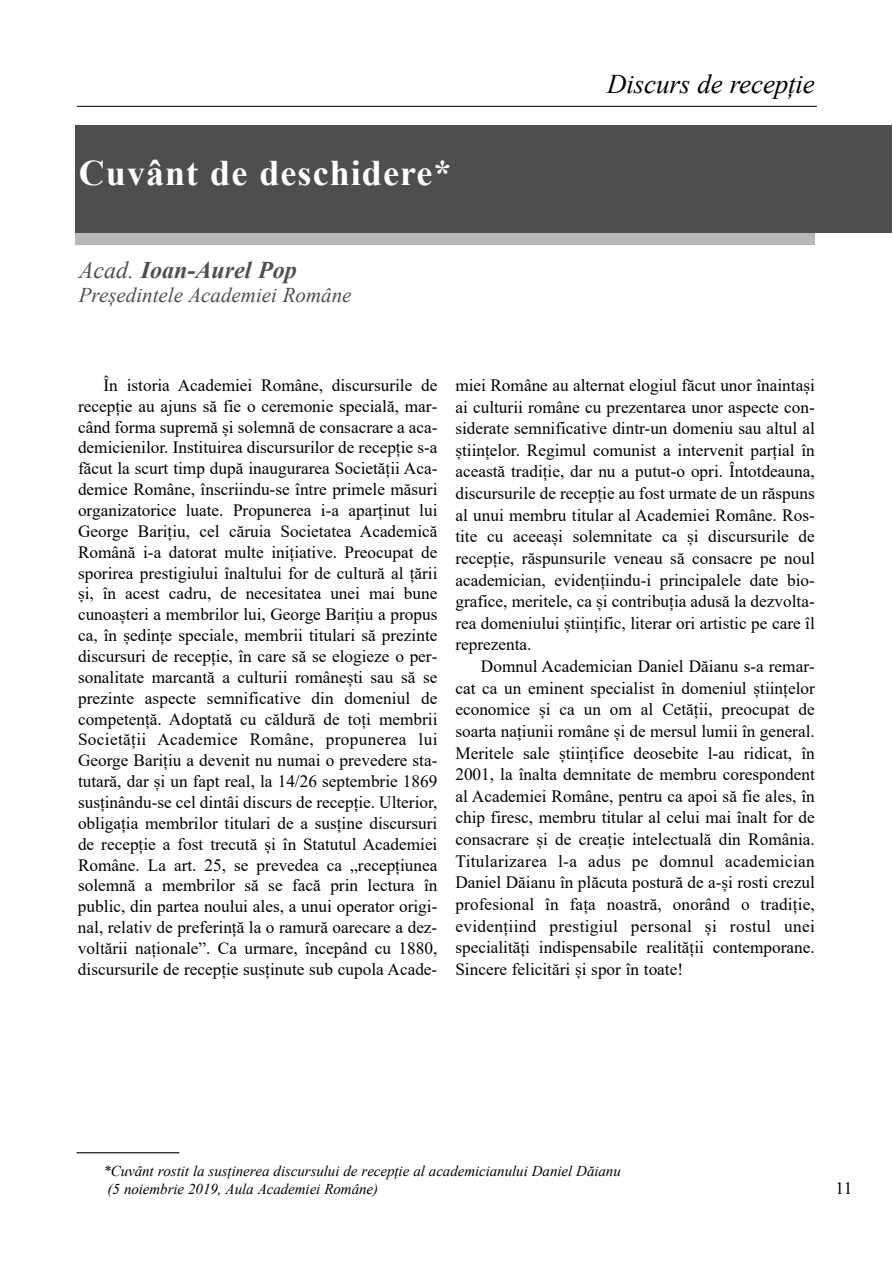
<style>
.page{position:relative;width:893px;height:1263px;background:#fff}
.page>*{position:absolute;margin:0;border:0;box-sizing:border-box;transform-origin:0 0}
.t1{font:700 36px "Times New Roman";letter-spacing:.03em;color:#fff}
.t2{font:italic 27px "Times New Roman";letter-spacing:-.005em;color:#000}
.t3{font:italic 700 24px "Times New Roman";color:#4e4e4e}
.t4{font:italic 21px "Times New Roman";color:#4e4e4e}
.t5{font:17.25px/20.9px "Times New Roman";color:#000;text-align:justify}
.t6{font:italic 15px/18px "Times New Roman";letter-spacing:-.005em;color:#000}
.s1{font-weight:400}
</style>
<div class="page">
<hr style="left:77px;top:106px;width:740px;height:1px;background:#000">
<div style="left:75px;top:232px;width:740px;height:13px;background:#b8b8b8"></div>
<div style="left:75px;top:126px;width:816px;height:107px;background:#4e4e4e"></div>
<hr style="left:77px;top:1152px;width:102px;height:1px;background:#000">
<h1 class="t1" style="left:79px;top:153px;width:374px">Cuvânt de deschidere*</h1>
<h3 class="t3" style="left:79px;top:257px;width:219px"><span class="s1">Acad.</span> Ioan-Aurel Pop</h3>
<p class="t4" style="left:79px;top:284px;width:274px">Președintele Academiei Române</p>
<h2 class="t2" style="left:607px;top:68px;width:209px">Discurs de recepție</h2>
<p class="t5" style="left:78px;top:375px;width:361px;text-indent:26px">În istoria Academiei Române, discursurile de recepție au ajuns să fie o ceremonie specială, mar&shy;când forma supremă și solemnă de consacrare a aca&shy;demicienilor. Instituirea discursurilor de recepție s-a făcut la scurt timp după inaugurarea Societății Aca&shy;demice Române, înscriindu-se între primele măsuri organizatorice luate. Propunerea i-a aparținut lui George Barițiu, cel căruia Societatea Academică Română i-a datorat multe inițiative. Preocupat de sporirea prestigiului înaltului for de cultură al țării și, în acest cadru, de necesitatea unei mai bune cunoașteri a membrilor lui, George Barițiu a propus ca, în ședințe speciale, membrii titulari să prezinte discursuri de recepție, în care să se elogieze o per&shy;sonalitate marcantă a culturii românești sau să se prezinte aspecte semnificative din domeniul de competență. Adoptată cu căldură de toți membrii Societății Academice Române, propunerea lui George Barițiu a devenit nu numai o prevedere sta&shy;tutară, dar și un fapt real, la 14/26 septembrie 1869 susținându-se cel dintâi discurs de recepție. Ulterior, obligația membrilor titulari de a susține discursuri de recepție a fost trecută și în Statutul Academiei Române. La art. 25, se prevedea ca „recepțiunea solemnă a membrilor să se facă prin lectura în public, din partea noului ales, a unui operator origi&shy;nal, relativ de preferință la o ramură oarecare a dez&shy;voltării naționale”. Ca urmare, începând cu 1880, discursurile de recepție susținute sub cupola Acade-</p>
<p class="t5" style="left:455px;top:374px;width:361px;line-height:21.6px">miei Române au alternat elogiul făcut unor înaintași ai culturii române cu prezentarea unor aspecte con&shy;siderate semnificative dintr-un domeniu sau altul al științelor. Regimul comunist a intervenit parțial în această tradiție, dar nu a putut-o opri. Întotdeauna, discursurile de recepție au fost urmate de un răspuns al unui membru titular al Academiei Române. Ros&shy;tite cu aceeași solemnitate ca și discursurile de recepție, răspunsurile veneau să consacre pe noul academician, evidențiindu-i principalele date bio&shy;grafice, meritele, ca și contribuția adusă la dezvolta&shy;rea domeniului științific, literar ori artistic pe care îl reprezenta.</p>
<p class="t5" style="left:455px;top:655px;width:361px;line-height:21.6px;text-indent:26px">Domnul Academician Daniel Dăianu s-a remar&shy;cat ca un eminent specialist în domeniul științelor economice și ca un om al Cetății, preocupat de soarta națiunii române și de mersul lumii în general.<br>Meritele sale științifice deosebite l-au ridicat, în 2001, la înalta demnitate de membru corespondent al Academiei Române, pentru ca apoi să fie ales, în chip firesc, membru titular al celui mai înalt for de consacrare și de creație intelectuală din România.<br>Titularizarea l-a adus pe domnul academician Daniel Dăianu în plăcuta postură de a-și rosti crezul profesional în fața noastră, onorând o tradiție, evidențiind prestigiul personal și rostul unei specialități indispensabile realității contemporane.<br>Sincere felicitări și spor în toate!</p>
<p class="t6" style="left:104px;top:1162px;width:519px">*Cuvânt rostit la susținerea discursului de recepție al academicianului Daniel Dăianu (5 noiembrie 2019, Aula Academiei Române)</p>
<p class="t5" style="left:835px;top:1178px;width:19px">11</p>
</div>
